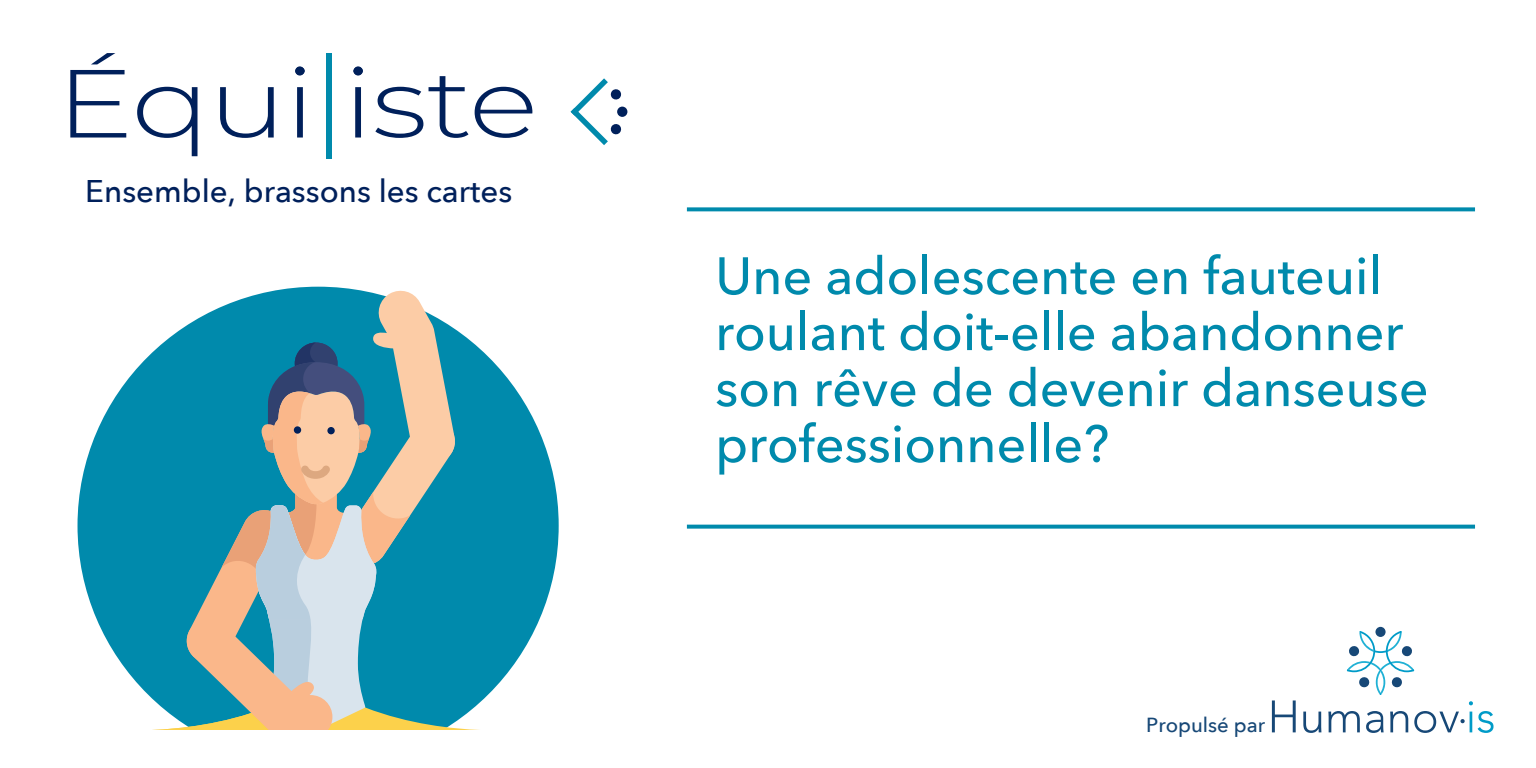
<style>
.page{position:relative;width:1536px;height:768px;background:#fff}
.page>*{position:absolute;margin:0;border:0;box-sizing:border-box;transform-origin:0 0}
.t1{font:500 52px/56px "Avenir Next";color:#008aac}
.t2{font:500 48px/56px "Avenir Next";color:#008aac}
.t3{font:500 31.2px "Avenir Next";color:#00205b}
.t4{font:500 20.4px "Avenir Next";color:#174877}
</style>
<div class="page">
<div style="left:1375px;top:627px;width:11px;height:10px;background:#174877;border-radius:50%"></div>
<svg style="left:1272px;top:700px;width:24px;height:32px"></svg>
<svg style="left:1303px;top:712px;width:18px;height:21px"></svg>
<svg style="left:1328px;top:711px;width:32px;height:21px"></svg>
<svg style="left:1366px;top:711px;width:18px;height:22px"></svg>
<svg style="left:1390px;top:711px;width:18px;height:21px"></svg>
<svg style="left:1414px;top:701px;width:80px;height:32px"></svg>
<svg style="left:1347px;top:631px;width:67px;height:64px"></svg>
<svg style="left:70px;top:53px;width:56px;height:85px"></svg>
<svg style="left:137px;top:87px;width:61px;height:69px"></svg>
<svg style="left:220px;top:87px;width:54px;height:51px"></svg>
<svg style="left:295px;top:68px;width:10px;height:70px"></svg>
<div style="left:326px;top:54px;width:6px;height:105px;background:#008aac"></div>
<svg style="left:353px;top:67px;width:10px;height:71px"></svg>
<svg style="left:375px;top:87px;width:48px;height:51px"></svg>
<svg style="left:429px;top:76px;width:39px;height:62px"></svg>
<svg style="left:475px;top:87px;width:57px;height:51px"></svg>
<div style="left:354px;top:66px;width:9px;height:10px;background:#00205b;border-radius:50%"></div>
<div style="left:295px;top:66px;width:9px;height:10px;background:#00205b;border-radius:50%"></div>
<div style="left:617px;top:107px;width:10px;height:10px;background:#00205b;border-radius:50%"></div>
<svg style="left:571px;top:78px;width:51px;height:67px"></svg>
<svg style="left:687px;top:207px;width:788px;height:4px;background:#1895b3"></svg>
<svg style="left:687px;top:525px;width:788px;height:4px;background:#1794b3"></svg>
<svg style="left:78px;top:359px;width:481px;height:333px;fill:#008aac"></svg>
<svg style="left:141px;top:286px;width:350px;height:443px;background:#61a5b0"></svg>
<p class="t3" style="left:85px;top:164px;width:429px">Ensemble, brassons les cartes</p>
<p class="t1" style="left:715px;top:246px;width:715px">Une adolescente en fauteuil roulant doit-elle abandonner son rêve de devenir danseuse professionnelle?</p>
<p class="t2" style="left:717px;top:255px;width:706px">Une préposée aux bénéficiaires d'origine haïtienne exerce-t-elle seulement ce métier pour se valoriser?</p>
<p class="t4" style="left:1146px;top:708px;width:121px">Propulsé par</p>
</div>
